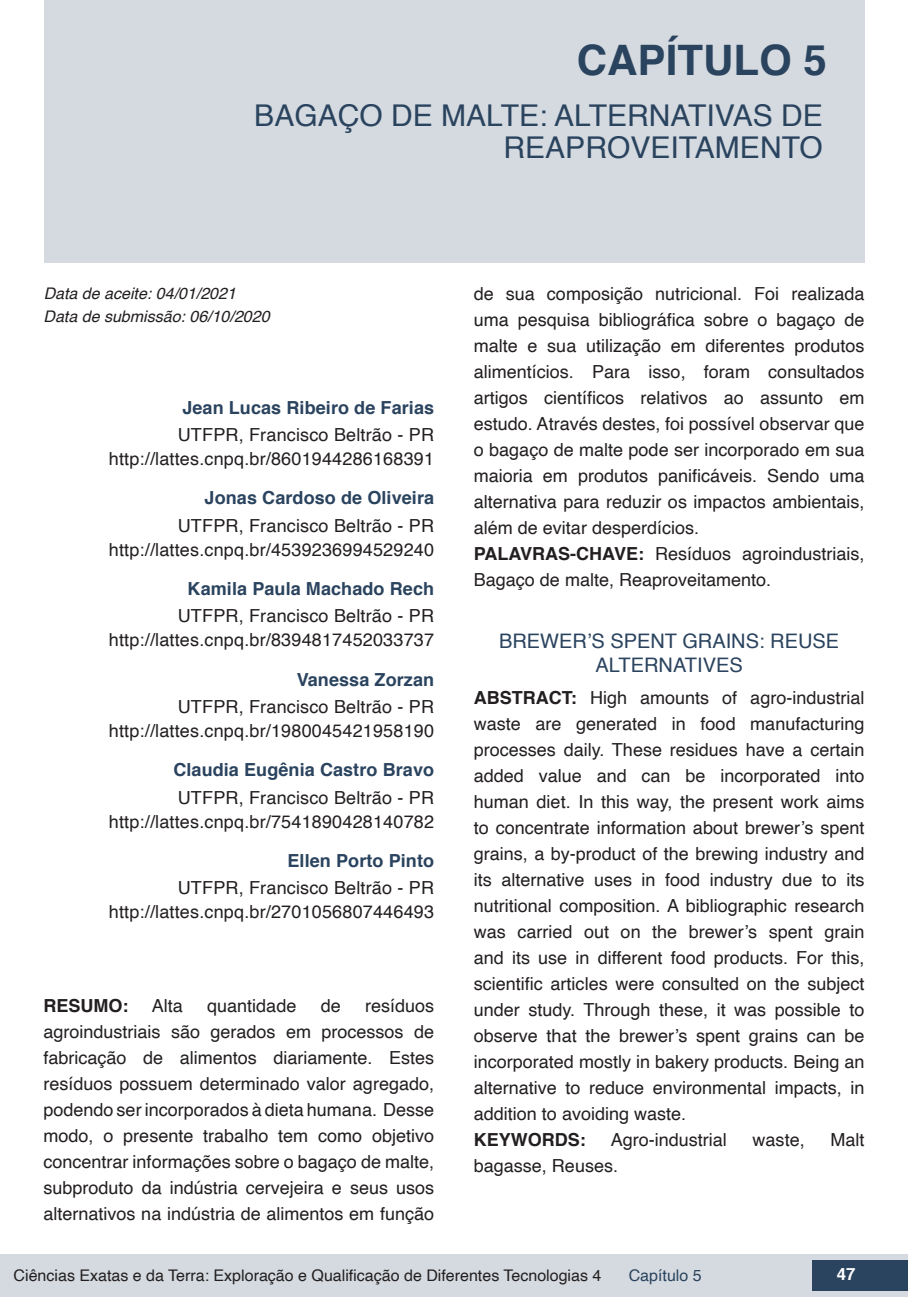
<style>
.page{position:relative;width:908px;height:1304px;background:#fff}
.page>*{position:absolute;margin:0;border:0;box-sizing:border-box;transform-origin:0 0}
.capítulos{font:700 42px "Helvetica";color:#2a435e}
.nome_artigos{font:30px/32px "Helvetica";color:#2a435e;text-align:right}
.título_Inglês{font:20px/24px "Helvetica";color:#2a435e;text-align:center}
.Resumos_e_PC_TXT{font:18px/26px "Helvetica";color:#231f20;text-align:justify}
.info_autores{font:18px "Helvetica";letter-spacing:.01em;color:#231f20}
.nome_autores{font:700 18px "Helvetica";letter-spacing:.005em;color:#2a435e}
.Resumos_e_PC_TXT-2{font:700 18px "Helvetica";color:#231f20}
.t1{font:700 16.8px "Helvetica";color:#fff}
.t2{font:16px "Helvetica";color:#231f20}
.data{font:italic 16px "Helvetica";color:#231f20}
.t3{font:16px "Helvetica";color:#2a435e}
.s1{font-weight:700}
</style>
<div class="page">
<div style="left:0;top:1254px;width:906px;height:43px;background:#d4dadf"></div>
<div style="left:812px;top:1261px;width:95px;height:30px;background:#2a435e"></div>
<div style="left:44px;top:0;width:819px;height:263px;background:#d4dadf"></div>
<p class="capítulos" style="left:576px;top:26px;width:251px">CAPÍTULO 5</p>
<p class="nome_artigos" style="left:254px;top:101px;width:569px">BAGAÇO DE MALTE: ALTERNATIVAS DE<br>REAPROVEITAMENTO</p>
<p class="data" style="left:44px;top:280px;width:194px">Data de aceite: 04/01/2021</p>
<p class="data" style="left:43px;top:304px;width:227px">Data de submissão: 06/10/2020</p>
<p class="nome_autores" style="left:182px;top:393px;width:253px">Jean Lucas Ribeiro de Farias</p>
<p class="info_autores" style="left:178px;top:421px;width:258px">UTFPR, Francisco Beltrão - PR</p>
<p class="info_autores" style="left:109px;top:445px;width:326px">http://lattes.cnpq.br/8601944286168391</p>
<p class="nome_autores" style="left:204px;top:483px;width:231px">Jonas Cardoso de Oliveira</p>
<p class="info_autores" style="left:178px;top:511px;width:258px">UTFPR, Francisco Beltrão - PR</p>
<p class="info_autores" style="left:109px;top:535px;width:326px">http://lattes.cnpq.br/4539236994529240</p>
<p class="nome_autores" style="left:187px;top:574px;width:248px">Kamila Paula Machado Rech</p>
<p class="info_autores" style="left:178px;top:602px;width:258px">UTFPR, Francisco Beltrão - PR</p>
<p class="info_autores" style="left:109px;top:626px;width:326px">http://lattes.cnpq.br/8394817452033737</p>
<p class="nome_autores" style="left:296px;top:665px;width:139px">Vanessa Zorzan</p>
<p class="info_autores" style="left:178px;top:693px;width:258px">UTFPR, Francisco Beltrão - PR</p>
<p class="info_autores" style="left:109px;top:717px;width:326px">http://lattes.cnpq.br/1980045421958190</p>
<p class="nome_autores" style="left:173px;top:755px;width:262px">Claudia Eugênia Castro Bravo</p>
<p class="info_autores" style="left:178px;top:783px;width:258px">UTFPR, Francisco Beltrão - PR</p>
<p class="info_autores" style="left:109px;top:807px;width:326px">http://lattes.cnpq.br/7541890428140782</p>
<p class="nome_autores" style="left:287px;top:846px;width:148px">Ellen Porto Pinto</p>
<p class="info_autores" style="left:178px;top:874px;width:258px">UTFPR, Francisco Beltrão - PR</p>
<p class="info_autores" style="left:109px;top:898px;width:326px">http://lattes.cnpq.br/2701056807446493</p>
<p class="Resumos_e_PC_TXT-2" style="left:43px;top:992px;width:86px">RESUMO:</p>
<p class="Resumos_e_PC_TXT" style="left:152px;top:994px;width:33px">Alta</p>
<p class="Resumos_e_PC_TXT" style="left:207px;top:994px;width:91px">quantidade</p>
<p class="Resumos_e_PC_TXT" style="left:320px;top:994px;width:22px">de</p>
<p class="Resumos_e_PC_TXT" style="left:43px;top:994px;width:392px;text-indent:321px">resíduos agroindustriais são gerados em processos de fabricação de alimentos diariamente. Estes resíduos possuem determinado valor agregado, podendo ser incorporados à dieta humana. Desse modo, o presente trabalho tem como objetivo concentrar informações sobre o bagaço de malte, subproduto da indústria cervejeira e seus usos alternativos na indústria de alimentos em função</p>
<p class="Resumos_e_PC_TXT" style="left:473px;top:281px;width:392px">de sua composição nutricional. Foi realizada uma pesquisa bibliográfica sobre o bagaço de malte e sua utilização em diferentes produtos alimentícios. Para isso, foram consultados artigos científicos relativos ao assunto em estudo. Através destes, foi possível observar que o bagaço de malte pode ser incorporado em sua maioria em produtos panificáveis. Sendo uma alternativa para reduzir os impactos ambientais, além de evitar desperdícios.</p>
<p class="Resumos_e_PC_TXT" style="left:473px;top:541px;width:392px"><span class="s1">PALAVRAS-CHAVE:</span> Resíduos agroindustriais,<br>Bagaço de malte, Reaproveitamento.</p>
<p class="título_Inglês" style="left:499px;top:630px;width:341px">BREWER’S SPENT GRAINS: REUSE<br>ALTERNATIVES</p>
<p class="Resumos_e_PC_TXT" style="left:473px;top:685px;width:392px"><span class="s1">ABSTRACT:</span> High amounts of agro-industrial waste are generated in food manufacturing processes daily. These residues have a certain added value and can be incorporated into human diet. In this way, the present work aims to concentrate information about brewer’s spent grains, a by-product of the brewing industry and its alternative uses in food industry due to its nutritional composition. A bibliographic research was carried out on the brewer’s spent grain and its use in different food products. For this, scientific articles were consulted on the subject under study. Through these, it was possible to observe that the brewer’s spent grains can be incorporated mostly in bakery products. Being an alternative to reduce environmental impacts, in addition to avoiding waste.</p>
<p class="Resumos_e_PC_TXT-2" style="left:473px;top:1125px;width:113px">KEYWORDS:</p>
<p class="Resumos_e_PC_TXT" style="left:610px;top:1127px;width:118px">Agro-industrial</p>
<p class="Resumos_e_PC_TXT" style="left:752px;top:1127px;width:54px">waste,</p>
<p class="Resumos_e_PC_TXT" style="left:830px;top:1127px;width:36px">Malt</p>
<p class="Resumos_e_PC_TXT" style="left:473px;top:1153px;width:146px">bagasse, Reuses.</p>
<p class="t2" style="left:14px;top:1263px;width:589px">Ciências Exatas e da Terra: Exploração e Qualificação de Diferentes Tecnologias 4</p>
<p class="t3" style="left:628px;top:1263px;width:74px">Capítulo 5</p>
<p class="t1" style="left:836px;top:1261px;width:20px">47</p>
</div>
